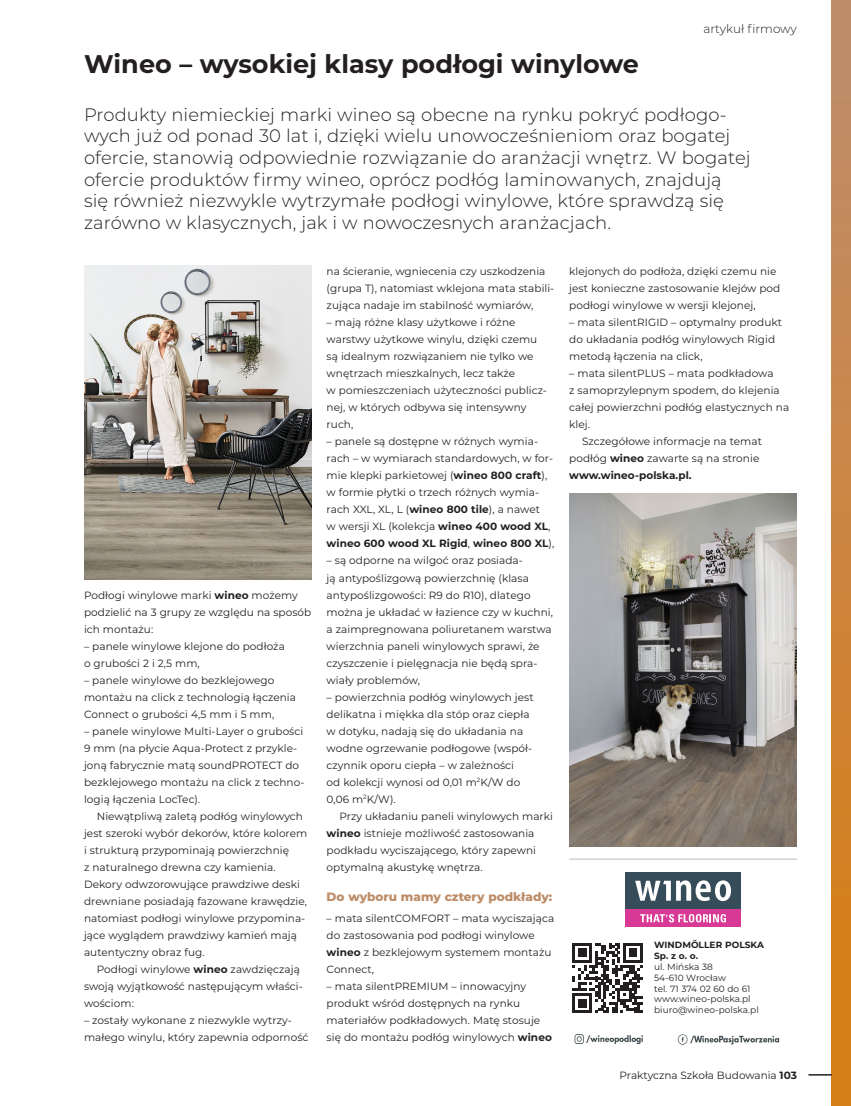
<style>
.page{position:relative;width:851px;height:1106px;background:#fff}
.page>*{position:absolute;margin:0;border:0;box-sizing:border-box;transform-origin:0 0}
.główny{font:700 25.5px "Montserrat";color:#231f20}
.główny-2{font:300 18px/21.6px "Montserrat";letter-spacing:.005em;color:#231f20}
.srodtytul{font:800 12px "Montserrat";color:#be8c67}
.t1{font:300 12px "Montserrat";color:#231f20}
.główny-3{font:10.5px/17px "Montserrat";letter-spacing:.005em;color:#231f20}
.główny-4{font:9px "Montserrat";letter-spacing:.005em;color:#231f20}
.główny-5{font:700 9px/10.8px "Montserrat";letter-spacing:.005em;color:#231f20}
.s1{font-weight:700}
</style>
<div class="page">
<div style="left:831px;top:0;width:19px;height:1106px;background:linear-gradient(to bottom,#be8d6e,#d87d10)"></div>
<svg style="left:808px;top:1074px;width:23px;height:1px"></svg>
<div style="left:625px;top:871px;width:116px;height:38px;background:#364d59"></div>
<div style="left:625px;top:909px;width:116px;height:18px;background:#d73995"></div>
<svg style="left:635px;top:880px;width:35px;height:20px"></svg>
<svg style="left:676px;top:880px;width:55px;height:21px"></svg>
<svg style="left:640px;top:914px;width:86px;height:8px"></svg>
<svg style="left:572px;top:943px;width:71px;height:70px"></svg>
<hr style="left:569px;top:858px;width:227px;height:2px;background:#d1d2d4">
<img style="left:84px;top:265px;width:228px;height:315px">
<img style="left:569px;top:493px;width:227px;height:353px">
<img style="left:574px;top:1034px;width:206px;height:11px">
<p class="t1" style="left:703px;top:20px;width:95px">artykuł firmowy</p>
<p class="główny" style="left:84px;top:45px;width:556px">Wineo – wysokiej klasy podłogi winylowe</p>
<p class="główny-2" style="left:84px;top:103px;width:668px">Produkty niemieckiej marki wineo są obecne na rynku pokryć podłogo&shy;wych już od ponad 30 lat i, dzięki wielu unowocześnieniom oraz bogatej ofercie, stanowią odpowiednie rozwiązanie do aranżacji wnętrz. W bogatej ofercie produktów firmy wineo, oprócz podłóg laminowanych, znajdują<br>się również niezwykle wytrzymałe podłogi winylowe, które sprawdzą się zarówno w klasycznych, jak i w nowoczesnych aranżacjach.</p>
<p class="główny-3" style="left:84px;top:586px;width:229px">Podłogi winylowe marki <span class="s1">wineo</span> możemy podzielić na 3 grupy ze względu na sposób ich montażu:</p>
<p class="główny-3" style="left:84px;top:637px;width:202px">– panele winylowe klejone do podłoża o grubości 2 i 2,5 mm,</p>
<p class="główny-3" style="left:84px;top:671px;width:213px">– panele winylowe do bezklejowego montażu na click z technologią łączenia<br>Connect o grubości 4,5 mm i 5 mm,</p>
<p class="główny-3" style="left:84px;top:722px;width:222px">– panele winylowe Multi-Layer o grubości 9 mm (na płycie Aqua-Protect z przykle&shy;joną fabrycznie matą soundPROTECT do bezklejowego montażu na click z techno&shy;logią łączenia LocTec).</p>
<p class="główny-3" style="left:84px;top:807px;width:225px;text-indent:13px">Niewątpliwą zaletą podłóg winylowych jest szeroki wybór dekorów, które kolorem i strukturą przypominają powierzchnię<br>z naturalnego drewna czy kamienia.<br>Dekory odwzorowujące prawdziwe deski drewniane posiadają fazowane krawędzie, natomiast podłogi winylowe przypomina&shy;jące wyglądem prawdziwy kamień mają autentyczny obraz fug.</p>
<p class="główny-3" style="left:84px;top:960px;width:220px;text-indent:13px">Podłogi winylowe <span class="s1">wineo</span> zawdzięczają swoją wyjątkowość następującym właści&shy;wościom:</p>
<p class="główny-3" style="left:84px;top:1011px;width:226px">– zostały wykonane z niezwykle wytrzy&shy;małego winylu, który zapewnia odporność</p>
<p class="główny-3" style="left:326px;top:263px;width:229px">na ścieranie, wgniecenia czy uszkodzenia (grupa T), natomiast wklejona mata stabili&shy;zująca nadaje im stabilność wymiarów,</p>
<p class="główny-3" style="left:326px;top:314px;width:222px">– mają różne klasy użytkowe i różne warstwy użytkowe winylu, dzięki czemu są idealnym rozwiązaniem nie tylko we wnętrzach mieszkalnych, lecz także<br>w pomieszczeniach użyteczności publicz&shy;nej, w których odbywa się intensywny ruch,</p>
<p class="główny-3" style="left:326px;top:433px;width:229px">– panele są dostępne w różnych wymia&shy;rach – w wymiarach standardowych, w for&shy;mie klepki parkietowej (<span class="s1">wineo 800 craft</span>), w formie płytki o trzech różnych wymia&shy;rach XXL, XL, L (<span class="s1">wineo 800 tile</span>), a nawet<br>w wersji XL (kolekcja <span class="s1">wineo 400 wood XL</span>, <span class="s1">wineo 600 wood XL Rigid</span>, <span class="s1">wineo 800 XL</span>),</p>
<p class="główny-3" style="left:326px;top:552px;width:228px">– są odporne na wilgoć oraz posiada-<br>ją antypoślizgową powierzchnię (klasa antypoślizgowości: R9 do R10), dlatego można je układać w łazience czy w kuchni, a zaimpregnowana poliuretanem warstwa wierzchnia paneli winylowych sprawi, że czyszczenie i pielęgnacja nie będą spra&shy;wiały problemów,</p>
<p class="główny-3" style="left:326px;top:688px;width:208px">– powierzchnia podłóg winylowych jest delikatna i miękka dla stóp oraz ciepła w dotyku, nadają się do układania na wodne ogrzewanie podłogowe (współ&shy;czynnik oporu ciepła – w zależności<br>od kolekcji wynosi od 0,01 m<sup>2</sup>K/W do 0,06 m<sup>2</sup>K/W).</p>
<p class="główny-3" style="left:326px;top:807px;width:228px;text-indent:13px">Przy układaniu paneli winylowych marki <span class="s1">wineo</span> istnieje możliwość zastosowania podkładu wyciszającego, który zapewni optymalną akustykę wnętrza.</p>
<p class="srodtytul" style="left:326px;top:888px;width:227px">Do wyboru mamy cztery podkłady:</p>
<p class="główny-3" style="left:326px;top:909px;width:229px">– mata silentCOMFORT – mata wyciszająca do zastosowania pod podłogi winylowe <span class="s1">wineo</span> z bezklejowym systemem montażu<br>Connect,</p>
<p class="główny-3" style="left:326px;top:977px;width:227px">– mata silentPREMIUM – innowacyjny produkt wśród dostępnych na rynku materiałów podkładowych. Matę stosuje się do montażu podłóg winylowych <span class="s1">wineo</span></p>
<p class="główny-3" style="left:569px;top:263px;width:212px">klejonych do podłoża, dzięki czemu nie jest konieczne zastosowanie klejów pod podłogi winylowe w wersji klejonej,</p>
<p class="główny-3" style="left:569px;top:314px;width:214px">– mata silentRIGID – optymalny produkt do układania podłóg winylowych Rigid metodą łączenia na click,</p>
<p class="główny-3" style="left:569px;top:365px;width:221px">– mata silentPLUS – mata podkładowa<br>z samoprzylepnym spodem, do klejenia całej powierzchni podłóg elastycznych na klej.</p>
<p class="główny-3" style="left:569px;top:433px;width:194px;text-indent:13px">Szczegółowe informacje na temat podłóg <span class="s1">wineo</span> zawarte są na stronie <span class="s1">www.wineo-polska.pl.</span></p>
<p class="główny-5" style="left:654px;top:939px;width:111px">WINDMÖLLER POLSKA<br>Sp. z o. o.</p>
<p class="główny-4" style="left:654px;top:960px;width:60px">ul. Mińska 38</p>
<p class="główny-4" style="left:654px;top:971px;width:73px">54-610 Wrocław</p>
<p class="główny-4" style="left:654px;top:982px;width:98px">tel. 71 374 02 60 do 61</p>
<p class="główny-4" style="left:654px;top:993px;width:98px">www.wineo-polska.pl</p>
<p class="główny-4" style="left:654px;top:1003px;width:106px">biuro@wineo-polska.pl</p>
<p class="główny-3" style="left:619px;top:1066px;width:179px">Praktyczna Szkoła Budowania <span class="s1">103</span></p>
</div>
